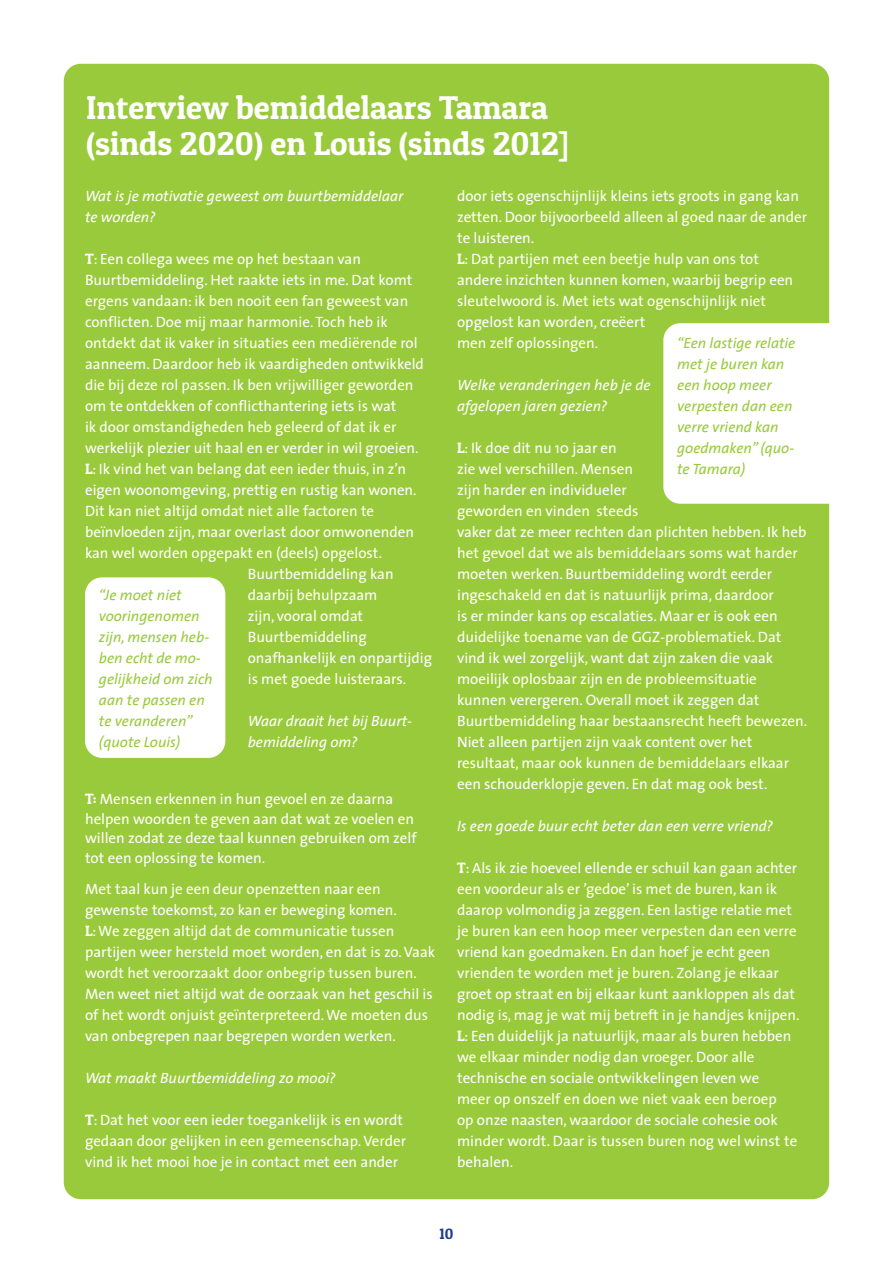
<style>
.page{position:relative;width:893px;height:1263px;background:#fff}
.page>*{position:absolute;margin:0;border:0;box-sizing:border-box;transform-origin:0 0}
.t1{font:33px/36px "Patua One";color:#fff}
.t2{font:15px/21px "The Sans";color:#fff}
.t3{font:italic 15px/21px "The Sans";color:#fff}
.t4{font:italic 15px/21px "The Sans";color:#99ca3b}
.t5{font:15px "Patua One";color:#1e3b92}
.s1{font-family:"Patua One"}
.s2{font-style:italic;color:#99ca3b}
</style>
<div class="page">
<div style="left:64px;top:64px;width:765px;height:1135px;background:#99ca3b;border-radius:17px"></div>
<div style="left:85px;top:577px;width:140px;height:181px;background:#fff;border-radius:17px"></div>
<div style="left:663px;top:323px;width:183px;height:181px;background:#fff;border-radius:17px"></div>
<h1 class="t1" style="left:86px;top:93px;width:485px">Interview bemiddelaars Tamara (sinds 2020) en Louis (sinds 2012]</h1>
<p class="t3" style="left:85px;top:187px;width:320px">Wat is je motivatie geweest om buurtbemiddelaar te worden?</p>
<p class="t2" style="left:85px;top:250px;width:277px"><span class="s1">T</span>: Een collega wees me op het bestaan van</p>
<p class="t2" style="left:85px;top:271px;width:329px">Buurtbemiddeling. Het raakte iets in me. Dat komt</p>
<p class="t2" style="left:85px;top:292px;width:325px">ergens vandaan: ik ben nooit een fan geweest van</p>
<p class="t2" style="left:85px;top:313px;width:304px">conflicten. Doe mij maar harmonie. Toch heb ik</p>
<p class="t2" style="left:85px;top:334px;width:334px">ontdekt dat ik vaker in situaties een mediërende rol</p>
<p class="t2" style="left:85px;top:355px;width:340px">aanneem. Daardoor heb ik vaardigheden ontwikkeld</p>
<p class="t2" style="left:85px;top:376px;width:330px">die bij deze rol passen. Ik ben vrijwilliger geworden</p>
<p class="t2" style="left:85px;top:397px;width:313px">om te ontdekken of conflicthantering iets is wat</p>
<p class="t2" style="left:85px;top:418px;width:313px">ik door omstandigheden heb geleerd of dat ik er</p>
<p class="t2" style="left:85px;top:439px;width:335px">werkelijk plezier uit haal en er verder in wil groeien.</p>
<p class="t2" style="left:85px;top:460px;width:323px"><span class="s1">L</span>: Ik vind het van belang dat een ieder thuis, in z’n</p>
<p class="t2" style="left:85px;top:481px;width:333px">eigen woonomgeving, prettig en rustig kan wonen.</p>
<p class="t2" style="left:85px;top:502px;width:291px">Dit kan niet altijd omdat niet alle factoren te</p>
<p class="t2" style="left:85px;top:523px;width:330px">beïnvloeden zijn, maar overlast door omwonenden</p>
<p class="t2" style="left:85px;top:544px;width:299px">kan wel worden opgepakt en (deels) opgelost.</p>
<p class="t2" style="left:248px;top:565px;width:147px">Buurtbemiddeling kan</p>
<p class="t2" style="left:248px;top:586px;width:131px">daarbij behulpzaam</p>
<p class="t2" style="left:248px;top:607px;width:117px">zijn, vooral omdat</p>
<p class="t2" style="left:248px;top:628px;width:121px">Buurtbemiddeling</p>
<p class="t2" style="left:248px;top:649px;width:186px">onafhankelijk en onpartijdig</p>
<p class="t2" style="left:248px;top:670px;width:160px">is met goede luisteraars.</p>
<p class="t3" style="left:248px;top:712px;width:166px">Waar draait het bij Buurt&shy;bemiddeling om?</p>
<p class="t4" style="left:99px;top:586px;width:115px">“Je moet niet vooringenomen zijn, mensen heb&shy;ben echt de mo&shy;gelijkheid om zich aan te passen en te veranderen” (quote Louis)</p>
<p class="t2" style="left:85px;top:790px;width:333px;line-height:19.5px"><span class="s1">T:</span> Mensen erkennen in hun gevoel en ze daarna helpen woorden te geven aan dat wat ze voelen en willen zodat ze deze taal kunnen gebruiken om zelf tot een oplossing te komen.</p>
<p class="t2" style="left:85px;top:880px;width:352px">Met taal kun je een deur openzetten naar een gewenste toekomst, zo kan er beweging komen.<br><span class="s1">L</span>: We zeggen altijd dat de communicatie tussen partijen weer hersteld moet worden, en dat is zo. Vaak wordt het veroorzaakt door onbegrip tussen buren.<br>Men weet niet altijd wat de oorzaak van het geschil is of het wordt onjuist geïnterpreteerd. We moeten dus van onbegrepen naar begrepen worden werken.</p>
<p class="t3" style="left:85px;top:1069px;width:252px">Wat maakt Buurtbemiddeling zo mooi?</p>
<p class="t2" style="left:85px;top:1111px;width:322px"><span class="s1">T</span>: Dat het voor een ieder toegankelijk is en wordt gedaan door gelijken in een gemeenschap. Verder vind ik het mooi hoe je in contact met een ander</p>
<p class="t2" style="left:457px;top:187px;width:352px">door iets ogenschijnlijk kleins iets groots in gang kan zetten. Door bijvoorbeeld alleen al goed naar de ander te luisteren.<br><span class="s1">L</span>: Dat partijen met een beetje hulp van ons tot andere inzichten kunnen komen, waarbij begrip een sleutelwoord is. Met iets wat ogenschijnlijk niet opgelost kan worden, creëert<br>men zelf oplossingen.</p>
<p class="t3" style="left:457px;top:376px;width:195px">Welke veranderingen heb je de afgelopen jaren gezien?</p>
<p class="t2" style="left:457px;top:439px;width:352px"><span class="s1">L</span>: Ik doe dit nu 10 jaar en<br>zie wel verschillen. Mensen<br>zijn harder en individueler<br>geworden en vinden steeds<br>vaker dat ze meer rechten dan plichten hebben. Ik heb het gevoel dat we als bemiddelaars soms wat harder moeten werken. Buurtbemiddeling wordt eerder ingeschakeld en dat is natuurlijk prima, daardoor<br>is er minder kans op escalaties. Maar er is ook een duidelijke toename van de GGZ-problematiek. Dat vind ik wel zorgelijk, want dat zijn zaken die vaak moeilijk oplosbaar zijn en de probleemsituatie kunnen verergeren. Overall moet ik zeggen dat Buurtbemiddeling haar bestaansrecht heeft bewezen.<br>Niet alleen partijen zijn vaak content over het resultaat, maar ook kunnen de bemiddelaars elkaar een schouderklopje geven. En dat mag ook best.</p>
<p class="t3" style="left:457px;top:817px;width:317px">Is een goede buur echt beter dan een verre vriend?</p>
<p class="t2" style="left:457px;top:859px;width:344px"><span class="s1">T</span>: Als ik zie hoeveel ellende er schuil kan gaan achter een voordeur als er ’gedoe’ is met de buren, kan ik daarop volmondig ja zeggen. Een lastige relatie met je buren kan een hoop meer verpesten dan een verre vriend kan goedmaken. En dan hoef je echt geen vrienden te worden met je buren. Zolang je elkaar groet op straat en bij elkaar kunt aankloppen als dat nodig is, mag je wat mij betreft in je handjes knijpen.<br><span class="s1">L</span>: Een duidelijk ja natuurlijk, maar als buren hebben we elkaar minder nodig dan vroeger. Door alle technische en sociale ontwikkelingen leven we<br>meer op onszelf en doen we niet vaak een beroep<br>op onze naasten, waardoor de sociale cohesie ook minder wordt. Daar is tussen buren nog wel winst te behalen.<span class="s2">e</span></p>
<p class="t4" style="left:677px;top:334px;width:120px">“Een lastige relatie met je buren kan een hoop meer verpesten dan een verre vriend kan goedmaken” (quo&shy;te Tamara)</p>
<p class="t5" style="left:440px;top:1228px;width:15px">10</p>
</div>
